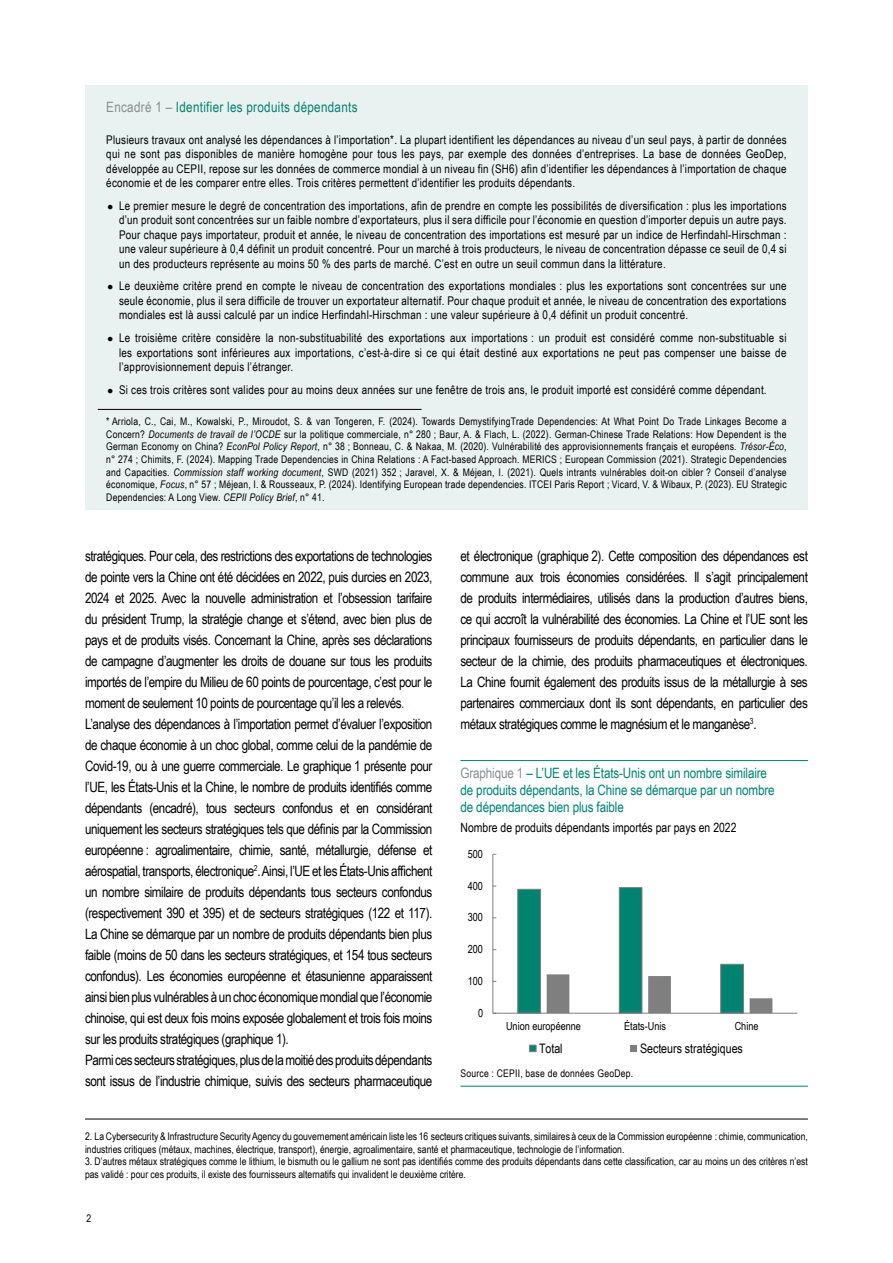
<style>
.page{position:relative;width:893px;height:1263px;background:#fff}
.page>*{position:absolute;margin:0;border:0;box-sizing:border-box;transform-origin:0 0}
.t1{font:14.25px/21px "Arial Narrow";letter-spacing:-.03em;color:#000}
.t2{font:14.25px/17.1px "Arial Narrow";letter-spacing:-.01em;color:#008271}
.t3{font:14.25px "Arial Narrow";letter-spacing:.02em;color:#058270}
.t4{font:13.05px "Arial Narrow";letter-spacing:-.005em;color:#000}
.t5{font:12.75px "Arial Narrow";color:#000}
.t6{font:12px/14.4px "Arial Narrow";letter-spacing:.02em;color:#000;text-align:justify}
.t7{font:11.1px "Arial Narrow";color:#000}
.t8{font:10.5px/12.6px "Arial Narrow";color:#000}
.t9{font:10.5px "Arial Narrow";letter-spacing:.02em;color:#000}
.s1{color:#898e8c}
.s2{font-size:10.5px}
.s3{font-style:italic}
.s4{color:#cd1719}
.s5{color:#898c90}
</style>
<div class="page">
<hr style="left:85px;top:1119px;width:723px;height:1px;background:#000">
<hr style="left:460px;top:760px;width:348px;height:1px;background:#008271">
<hr style="left:460px;top:1086px;width:348px;height:1px;background:#008271">
<svg style="left:517px;top:887px;width:255px;height:126px"></svg>
<hr style="left:492px;top:854px;width:1px;height:159px;background:#7f7f7f">
<hr style="left:493px;top:1013px;width:304px;height:1px;background:#7f7f7f">
<div style="left:529px;top:1045px;width:7px;height:7px;background:#008270;border:1px solid #7f7f7f"></div>
<div style="left:630px;top:1045px;width:7px;height:7px;background:#7f7f7f"></div>
<div style="left:85px;top:85px;width:723px;height:326px;background:#e9f2f1"></div>
<div style="left:85px;top:409px;width:723px;height:100px;background:#e9f2f1"></div>
<hr style="left:98px;top:409px;width:324px;height:1px;background:#000">
<p class="t3" style="left:106px;top:97px;width:253px"><span class="s1">Encadré 1 –</span> Identifier les produits dépendants</p>
<p class="t6" style="left:106px;top:132px;width:682px">Plusieurs travaux ont analysé les dépendances à l’importation*. La plupart identifient les dépendances au niveau d’un seul pays, à partir de données qui ne sont pas disponibles de manière homogène pour tous les pays, par exemple des données d’entreprises. La base de données GeoDep, développée au CEPII, repose sur les données de commerce mondial à un niveau fin (SH6) afin d’identifier les dépendances à l’importation de chaque économie et de les comparer entre elles. Trois critères permettent d’identifier les produits dépendants.</p>
<p class="t6" style="left:119px;top:198px;width:669px;text-indent:-12px"><span class="s2">●</span> Le premier mesure le degré de concentration des importations, afin de prendre en compte les possibilités de diversification : plus les importations d’un produit sont concentrées sur un faible nombre d’exportateurs, plus il sera difficile pour l’économie en question d’importer depuis un autre pays.<br>Pour chaque pays importateur, produit et année, le niveau de concentration des importations est mesuré par un indice de Herfindahl-Hirschman : une valeur supérieure à 0,4 définit un produit concentré. Pour un marché à trois producteurs, le niveau de concentration dépasse ce seuil de 0,4 si un des producteurs représente au moins 50 % des parts de marché. C’est en outre un seuil commun dans la littérature.</p>
<p class="t6" style="left:119px;top:279px;width:669px;text-indent:-12px"><span class="s2">●</span> Le deuxième critère prend en compte le niveau de concentration des exportations mondiales : plus les exportations sont concentrées sur une seule économie, plus il sera difficile de trouver un exportateur alternatif. Pour chaque produit et année, le niveau de concentration des exportations mondiales est là aussi calculé par un indice Herfindahl-Hirschman : une valeur supérieure à 0,4 définit un produit concentré.</p>
<p class="t6" style="left:119px;top:330px;width:669px;text-indent:-12px"><span class="s2">●</span> Le troisième critère considère la non-substituabilité des exportations aux importations : un produit est considéré comme non-substituable si les exportations sont inférieures aux importations, c’est-à-dire si ce qui était destiné aux exportations ne peut pas compenser une baisse de l’approvisionnement depuis l’étranger.</p>
<p class="t6" style="left:107px;top:382px;width:661px"><span class="s2">●</span> Si ces trois critères sont valides pour au moins deux années sur une fenêtre de trois ans, le produit importé est considéré comme dépendant.</p>
<p class="t8" style="left:106px;top:415px;width:682px;text-align:justify">* Arriola, C., Cai, M., Kowalski, P., Miroudot, S. &amp; van Tongeren, F. (2024). Towards DemystifyingTrade Dependencies: At What Point Do Trade Linkages Become a Concern? <span class="s3">Documents de travail de l’OCDE</span> sur la politique commerciale, n° 280 ; Baur, A. &amp; Flach, L. (2022). German-Chinese Trade Relations: How Dependent is the German Economy on China? <span class="s3">EconPol Policy Report</span>, n° 38 ; Bonneau, C. &amp; Nakaa, M. (2020). Vulnérabilité des approvisionnements français et européens. <span class="s3">Trésor-Éco</span>, n° 274 ; Chimits, F. (2024). Mapping Trade Dependencies in China Relations : A Fact-based Approach. MERICS ; European Commission (2021). Strategic Dependencies and Capacities. <span class="s3">Commission staff working document</span>, SWD (2021) 352 ; Jaravel, X. &amp; Méjean, I. (2021). Quels intrants vulnérables doit-on cibler ? Conseil d’analyse économique, <span class="s3">Focus</span>, n° 57 ; Méjean, I. &amp; Rousseaux, P. (2024). Identifying European trade dependencies. ITCEI Paris Report ; Vicard, V. &amp; Wibaux, P. (2023). EU Strategic Dependencies: A Long View. <span class="s3">CEPII Policy Brief</span>, n° 41.</p>
<p class="t1" style="left:85px;top:545px;width:349px">stratégiques. Pour cela, des restrictions des exportations de technologies de pointe vers la Chine ont été décidées en 2022, puis durcies en 2023, 2024 et 2025. Avec la nouvelle administration et l’obsession tarifaire du président Trump, la stratégie change et s’étend, avec bien plus de pays et de produits visés. Concernant la Chine, après ses déclarations de campagne d’augmenter les droits de douane sur tous les produits importés de l’empire du Milieu de 60 points de pourcentage, c’est pour le moment de seulement 10 points de pourcentage qu’il les a relevés<span class="s4">.<br></span>L’analyse des dépendances à l’importation permet d’évaluer l’exposition de chaque économie à un choc global, comme celui de la pandémie de Covid-19, ou à une guerre commerciale. Le graphique 1 présente pour l’UE, les États-Unis et la Chine, le nombre de produits identifiés comme dépendants (encadré), tous secteurs confondus et en considérant uniquement les secteurs stratégiques tels que définis par la Commission européenne : agroalimentaire, chimie, santé, métallurgie, défense et aérospatial, transports, électronique<sup>2</sup>. Ainsi, l’UE et les États-Unis affichent un nombre similaire de produits dépendants tous secteurs confondus (respectivement 390 et 395) et de secteurs stratégiques (122 et 117).<br>La Chine se démarque par un nombre de produits dépendants bien plus faible (moins de 50 dans les secteurs stratégiques, et 154 tous secteurs confondus). Les économies européenne et étasunienne apparaissent ainsi bien plus vulnérables à un choc économique mondial que l’économie chinoise, qui est deux fois moins exposée globalement et trois fois moins sur les produits stratégiques (graphique 1).<br>Parmi ces secteurs stratégiques, plus de la moitié des produits dépendants sont issus de l’industrie chimique, suivis des secteurs pharmaceutique</p>
<p class="t1" style="left:460px;top:545px;width:349px;text-align:justify">et électronique (graphique 2). Cette composition des dépendances est commune aux trois économies considérées. Il s’agit principalement de produits intermédiaires, utilisés dans la production d’autres biens, ce qui accroît la vulnérabilité des économies. La Chine et l’UE sont les principaux fournisseurs de produits dépendants, en particulier dans le secteur de la chimie, des produits pharmaceutiques et électroniques.<br>La Chine fournit également des produits issus de la métallurgie à ses partenaires commerciaux dont ils sont dépendants, en particulier des métaux stratégiques comme le magnésium et le manganèse<sup>3</sup>.</p>
<p class="t2" style="left:460px;top:764px;width:316px"><span class="s5">Graphique</span> <span class="s1">1</span> – L’UE et les États-Unis ont un nombre similaire de produits dépendants, la Chine se démarque par un nombre de dépendances bien plus faible</p>
<p class="t5" style="left:460px;top:818px;width:278px">Nombre de produits dépendants importés par pays en 2022</p>
<p class="t7" style="left:468px;top:846px;width:17px">500</p>
<p class="t7" style="left:468px;top:877px;width:17px">400</p>
<p class="t7" style="left:468px;top:909px;width:17px">300</p>
<p class="t7" style="left:468px;top:941px;width:17px">200</p>
<p class="t7" style="left:468px;top:973px;width:17px">100</p>
<p class="t7" style="left:478px;top:1005px;width:7px">0</p>
<p class="t7" style="left:506px;top:1018px;width:77px">Union européenne</p>
<p class="t7" style="left:624px;top:1018px;width:44px">États-Unis</p>
<p class="t7" style="left:735px;top:1018px;width:25px">Chine</p>
<p class="t4" style="left:539px;top:1038px;width:25px">Total</p>
<p class="t4" style="left:640px;top:1038px;width:104px">Secteurs stratégiques</p>
<p class="t9" style="left:460px;top:1066px;width:174px">Source : CEPII, base de données GeoDep.</p>
<p class="t8" style="left:85px;top:1130px;width:724px">2. La Cybersecurity &amp; Infrastructure Security Agency du gouvernement américain liste les 16 secteurs critiques suivants, similaires à ceux de la Commission européenne : chimie, communication, industries critiques (métaux, machines, électrique, transport), énergie, agroalimentaire, santé et pharmaceutique, technologie de l’information.</p>
<p class="t8" style="left:85px;top:1155px;width:724px">3. D’autres métaux stratégiques comme le lithium, le bismuth ou le gallium ne sont pas identifiés comme des produits dépendants dans cette classification, car au moins un des critères n’est pas validé : pour ces produits, il existe des fournisseurs alternatifs qui invalident le deuxième critère.</p>
<p class="t8" style="left:87px;top:1211px;width:6px">2</p>
</div>
